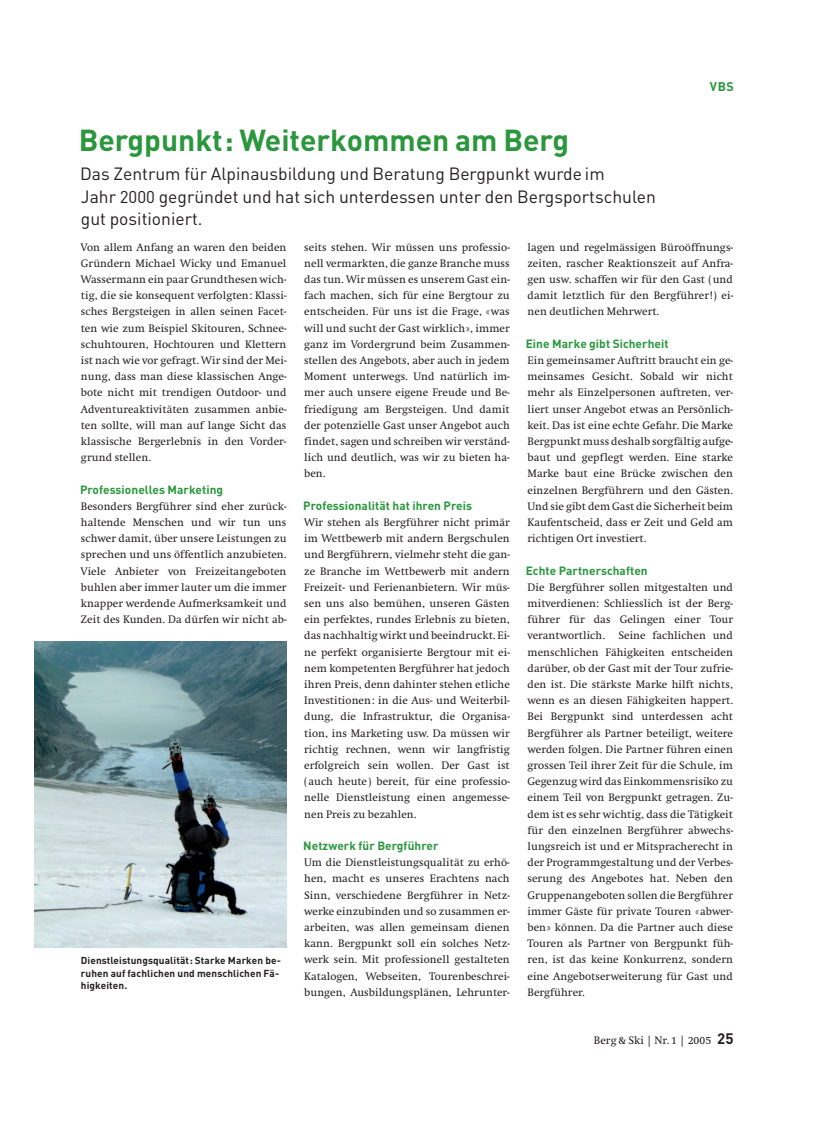
<style>
.page{position:relative;width:814px;height:1123px;background:#fff}
.page>*{position:absolute;margin:0;border:0;box-sizing:border-box;transform-origin:0 0}
.t1{font:700 30px "DIN";color:#2a973d}
.t2{font:17.5px/22.5px "DIN";color:#231f20}
.t3{font:700 12.5px "DIN";color:#2a973d}
.t4{font:700 11.88px "DIN";letter-spacing:.005em;color:#2a973d}
.t5{font:11.25px/16.2px "Swift EF";letter-spacing:.005em;color:#231f20;text-align:justify}
.t6{font:700 10px/12.5px "DIN";letter-spacing:.01em;color:#231f20}
.s1{font-size:16.88px}
.s2{font-size:11px}
.s3{font-family:"DIN";font-weight:700;font-size:15px}
</style>
<div class="page">
<img style="left:35px;top:641px;width:251px;height:306px">
<h1 class="t1" style="left:79px;top:130px;width:492px">Bergpunkt: Weiterkommen am Berg</h1>
<h2 class="t2" style="left:80px;top:165px;width:577px">Das Zentrum für Alpinausbildung und Beratung Bergpunkt wurde im<br>Jahr <span class="s1">2000</span> gegründet und hat sich unterdessen unter den Bergsportschulen gut positioniert.</h2>
<p class="t3" style="left:710px;top:82px;width:26px">VBS</p>
<p class="t5" style="left:81px;top:240px;width:207px">Von allem Anfang an waren den beiden Gründern Michael Wicky und Emanuel Wassermann ein paar Grundthesen wich&shy;tig, die sie konsequent verfolgten: Klassi&shy;sches Bergsteigen in allen seinen Facet&shy;ten wie zum Beispiel Skitouren, Schnee&shy;schuhtouren, Hochtouren und Klettern ist nach wie vor gefragt. Wir sind der Mei&shy;nung, dass man diese klassischen Ange&shy;bote nicht mit trendigen Outdoor- und Adventureaktivitäten zusammen anbie&shy;ten sollte, will man auf lange Sicht das klassische Bergerlebnis in den Vorder&shy;grund stellen.</p>
<p class="t4" style="left:80px;top:485px;width:145px">Professionelles Marketing</p>
<p class="t5" style="left:81px;top:499px;width:207px">Besonders Bergführer sind eher zurück&shy;haltende Menschen und wir tun uns schwer damit, über unsere Leistungen zu sprechen und uns öffentlich anzubieten.<br>Viele Anbieter von Freizeitangeboten buhlen aber immer lauter um die immer knapper werdende Aufmerksamkeit und Zeit des Kunden. Da dürfen wir nicht ab-</p>
<p class="t6" style="left:81px;top:955px;width:202px">Dienstleistungsqualität: Starke Marken be&shy;ruhen auf fachlichen und menschlichen Fä&shy;higkeiten.</p>
<p class="t5" style="left:304px;top:240px;width:207px">seits stehen. Wir müssen uns professio&shy;nell vermarkten, die ganze Branche muss das tun. Wir müssen es unserem Gast ein&shy;fach machen, sich für eine Bergtour zu entscheiden. Für uns ist die Frage, «was will und sucht der Gast wirklich», immer ganz im Vordergrund beim Zusammen&shy;stellen des Angebots, aber auch in jedem Moment unterwegs. Und natürlich im&shy;mer auch unsere eigene Freude und Be&shy;friedigung am Bergsteigen. Und damit der potenzielle Gast unser Angebot auch findet, sagen und schreiben wir verständ&shy;lich und deutlich, was wir zu bieten ha&shy;ben.</p>
<p class="t4" style="left:303px;top:501px;width:170px">Professionalität hat ihren Preis</p>
<p class="t5" style="left:304px;top:515px;width:207px">Wir stehen als Bergführer nicht primär im Wettbewerb mit andern Bergschulen und Bergführern, vielmehr steht die gan&shy;ze Branche im Wettbewerb mit andern Freizeit- und Ferienanbietern. Wir müs&shy;sen uns also bemühen, unseren Gästen ein perfektes, rundes Erlebnis zu bieten, das nachhaltig wirkt und beeindruckt. Ei&shy;ne perfekt organisierte Bergtour mit ei&shy;nem kompetenten Bergführer hat jedoch ihren Preis, denn dahinter stehen etliche Investitionen: in die Aus- und Weiterbil&shy;dung, die Infrastruktur, die Organisa&shy;tion, ins Marketing usw. Da müssen wir richtig rechnen, wenn wir langfristig erfolgreich sein wollen. Der Gast ist (auch heute) bereit, für eine professio&shy;nelle Dienstleistung einen angemesse&shy;nen Preis zu bezahlen.</p>
<p class="t4" style="left:303px;top:841px;width:137px">Netzwerk für Bergführer</p>
<p class="t5" style="left:304px;top:855px;width:207px">Um die Dienstleistungsqualität zu erhö&shy;hen, macht es unseres Erachtens nach Sinn, verschiedene Bergführer in Netz&shy;werke einzubinden und so zusammen er&shy;arbeiten, was allen gemeinsam dienen kann. Bergpunkt soll ein solches Netz&shy;werk sein. Mit professionell gestalteten Katalogen, Webseiten, Tourenbeschrei&shy;bungen, Ausbildungsplänen, Lehrunter-</p>
<p class="t5" style="left:527px;top:240px;width:207px">lagen und regelmässigen Büroöffnungs&shy;zeiten, rascher Reaktionszeit auf Anfra&shy;gen usw. schaffen wir für den Gast (und damit letztlich für den Bergführer!) ei&shy;nen deutlichen Mehrwert.</p>
<p class="t4" style="left:526px;top:339px;width:144px">Eine Marke gibt Sicherheit</p>
<p class="t5" style="left:527px;top:353px;width:207px">Ein gemeinsamer Auftritt braucht ein ge&shy;meinsames Gesicht. Sobald wir nicht mehr als Einzelpersonen auftreten, ver&shy;liert unser Angebot etwas an Persönlich&shy;keit. Das ist eine echte Gefahr. Die Marke Bergpunkt muss deshalb sorgfältig aufge&shy;baut und gepflegt werden. Eine starke Marke baut eine Brücke zwischen den einzelnen Bergführern und den Gästen.<br>Und sie gibt dem Gast die Sicherheit beim Kaufentscheid, dass er Zeit und Geld am richtigen Ort investiert.</p>
<p class="t4" style="left:526px;top:566px;width:124px">Echte Partnerschaften</p>
<p class="t5" style="left:527px;top:580px;width:207px">Die Bergführer sollen mitgestalten und mitverdienen: Schliesslich ist der Berg&shy;führer für das Gelingen einer Tour verantwortlich. Seine fachlichen und menschlichen Fähigkeiten entscheiden darüber, ob der Gast mit der Tour zufrie&shy;den ist. Die stärkste Marke hilft nichts, wenn es an diesen Fähigkeiten happert.<br>Bei Bergpunkt sind unterdessen acht Bergführer als Partner beteiligt, weitere werden folgen. Die Partner führen einen grossen Teil ihrer Zeit für die Schule, im Gegenzug wird das Einkommensrisiko zu einem Teil von Bergpunkt getragen. Zu&shy;dem ist es sehr wichtig, dass die Tätigkeit für den einzelnen Bergführer abwechs&shy;lungsreich ist und er Mitspracherecht in der Programmgestaltung und der Verbes&shy;serung des Angebotes hat. Neben den Gruppenangeboten sollen die Bergführer immer Gäste für private Touren «abwer&shy;ben» können. Da die Partner auch diese Touren als Partner von Bergpunkt füh&shy;ren, ist das keine Konkurrenz, sondern eine Angebotserweiterung für Gast und Bergführer.</p>
<p class="t5" style="left:594px;top:1033px;width:141px">Berg &amp; Ski | Nr. <span class="s2">1</span> | <span class="s2">2005</span> <span class="s3">25</span></p>
</div>
